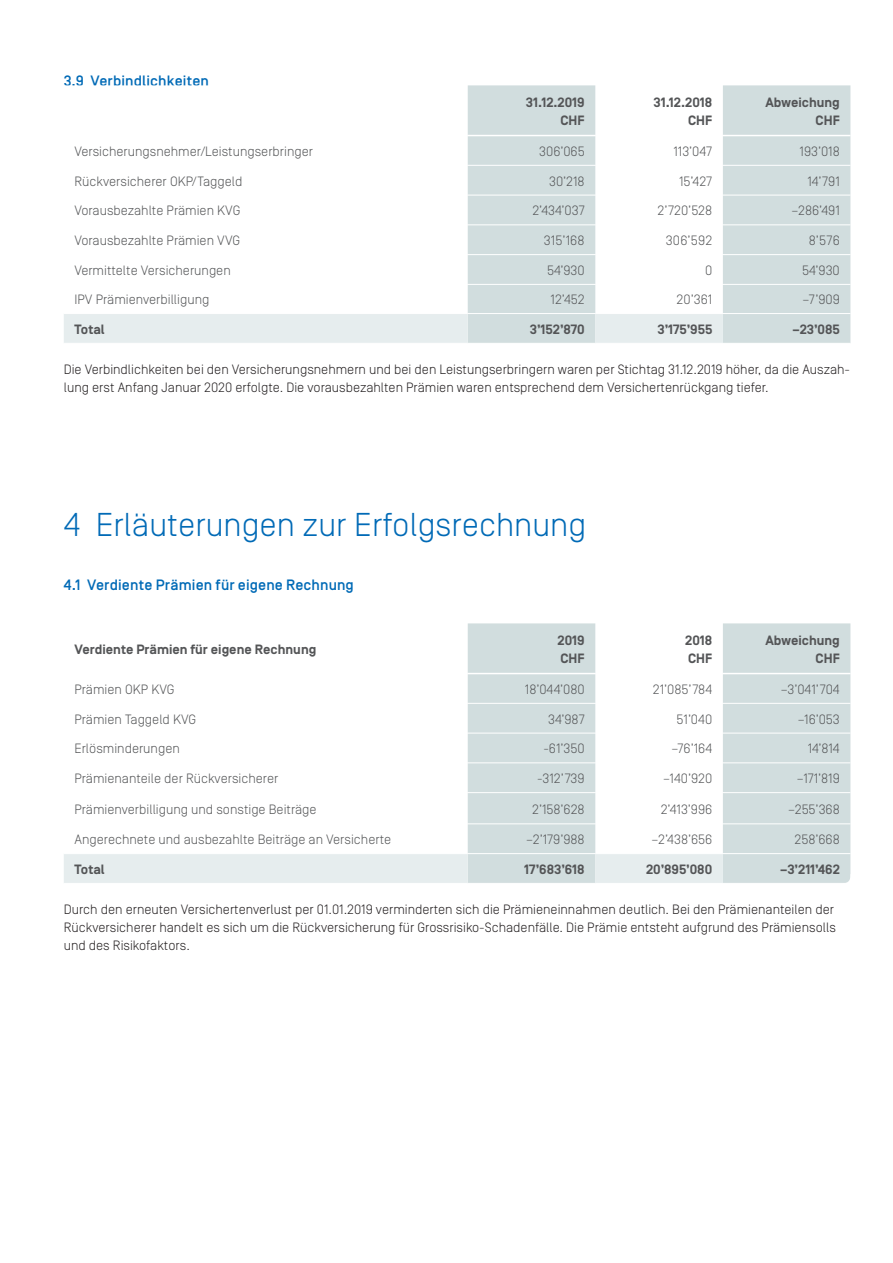
<style>
.page{position:relative;width:893px;height:1263px;background:#fff}
.page>*{position:absolute;margin:0;border:0;box-sizing:border-box;transform-origin:0 0}
.t1{font:300 33px "Simplon Norm";color:#016ab6}
.t2{font:500 15px "Simplon Norm";letter-spacing:.01em;color:#016ab6}
.t3{font:300 13.5px "Simplon Norm";color:#545557}
.t4{font:300 13.5px/18px "Simplon Norm";color:#231f20}
.t5{font:700 13.5px/18px "Simplon Norm";color:#545557;text-align:right}
</style>
<div class="page">
<svg style="left:467px;top:623px;width:383px;height:50px"></svg>
<svg style="left:468px;top:674px;width:382px;height:209px;fill:#d1ddde"></svg>
<svg style="left:64px;top:854px;width:659px;height:29px;background:#e2eaeb"></svg>
<hr style="left:468px;top:703px;width:127px;height:1px;background:#fff">
<hr style="left:595px;top:703px;width:128px;height:1px;background:#fff">
<hr style="left:723px;top:703px;width:127px;height:1px;background:#fff">
<hr style="left:468px;top:733px;width:127px;height:1px;background:#fff">
<hr style="left:595px;top:733px;width:128px;height:1px;background:#fff">
<hr style="left:723px;top:733px;width:127px;height:1px;background:#fff">
<hr style="left:468px;top:792px;width:127px;height:1px;background:#fff">
<hr style="left:595px;top:792px;width:128px;height:1px;background:#fff">
<hr style="left:723px;top:792px;width:127px;height:1px;background:#fff">
<hr style="left:468px;top:823px;width:127px;height:1px;background:#fff">
<hr style="left:595px;top:823px;width:128px;height:1px;background:#fff">
<hr style="left:723px;top:823px;width:127px;height:1px;background:#fff">
<hr style="left:468px;top:853px;width:127px;height:1px;background:#fff">
<hr style="left:595px;top:853px;width:128px;height:1px;background:#fff">
<hr style="left:723px;top:853px;width:127px;height:1px;background:#fff">
<hr style="left:468px;top:763px;width:127px;height:1px;background:#fff">
<hr style="left:595px;top:763px;width:128px;height:1px;background:#fff">
<hr style="left:723px;top:763px;width:127px;height:1px;background:#fff">
<svg style="left:467px;top:85px;width:383px;height:50px"></svg>
<svg style="left:468px;top:136px;width:382px;height:207px;fill:#d1ddde"></svg>
<svg style="left:64px;top:314px;width:659px;height:29px;background:#e2eaeb"></svg>
<hr style="left:468px;top:165px;width:127px;height:1px;background:#fff">
<hr style="left:595px;top:165px;width:128px;height:1px;background:#fff">
<hr style="left:723px;top:165px;width:127px;height:1px;background:#fff">
<hr style="left:468px;top:195px;width:127px;height:1px;background:#fff">
<hr style="left:595px;top:195px;width:128px;height:1px;background:#fff">
<hr style="left:723px;top:195px;width:127px;height:1px;background:#fff">
<hr style="left:468px;top:284px;width:127px;height:1px;background:#fff">
<hr style="left:595px;top:284px;width:128px;height:1px;background:#fff">
<hr style="left:723px;top:284px;width:127px;height:1px;background:#fff">
<hr style="left:468px;top:313px;width:127px;height:1px;background:#fff">
<hr style="left:595px;top:313px;width:128px;height:1px;background:#fff">
<hr style="left:723px;top:313px;width:127px;height:1px;background:#fff">
<hr style="left:468px;top:224px;width:127px;height:1px;background:#fff">
<hr style="left:595px;top:224px;width:128px;height:1px;background:#fff">
<hr style="left:723px;top:224px;width:127px;height:1px;background:#fff">
<hr style="left:468px;top:254px;width:127px;height:1px;background:#fff">
<hr style="left:595px;top:254px;width:128px;height:1px;background:#fff">
<hr style="left:723px;top:254px;width:127px;height:1px;background:#fff">
<svg style="left:843px;top:873px;width:8px;height:10px"></svg>
<p class="t2" style="left:64px;top:73px;width:147px">3.9 Verbindlichkeiten</p>
<p class="t5" style="left:526px;top:94px;width:60px">31.12.2019<br>CHF</p>
<p class="t5" style="left:653px;top:94px;width:60px">31.12.2018<br>CHF</p>
<p class="t5" style="left:765px;top:94px;width:76px">Abweichung<br>CHF</p>
<p class="t3" style="left:74px;top:144px;width:240px">Versicherungsnehmer/Leistungserbringer</p>
<p class="t3" style="left:539px;top:144px;width:47px">306’065</p>
<p class="t3" style="left:673px;top:144px;width:40px">113’047</p>
<p class="t3" style="left:800px;top:144px;width:42px">193’018</p>
<p class="t3" style="left:74px;top:174px;width:170px">Rückversicherer OKP/Taggeld</p>
<p class="t3" style="left:549px;top:174px;width:37px">30’218</p>
<p class="t3" style="left:679px;top:174px;width:35px">15’427</p>
<p class="t3" style="left:807px;top:174px;width:34px">14’791</p>
<p class="t3" style="left:74px;top:204px;width:167px">Vorausbezahlte Prämien KVG</p>
<p class="t3" style="left:532px;top:204px;width:54px">2’434’037</p>
<p class="t3" style="left:657px;top:204px;width:56px">2’720’528</p>
<p class="t3" style="left:791px;top:204px;width:50px">–286’491</p>
<p class="t3" style="left:74px;top:233px;width:167px">Vorausbezahlte Prämien VVG</p>
<p class="t3" style="left:544px;top:233px;width:42px">315’168</p>
<p class="t3" style="left:666px;top:233px;width:48px">306’592</p>
<p class="t3" style="left:809px;top:233px;width:33px">8’576</p>
<p class="t3" style="left:74px;top:263px;width:158px">Vermittelte Versicherungen</p>
<p class="t3" style="left:547px;top:263px;width:39px">54’930</p>
<p class="t3" style="left:705px;top:263px;width:9px">0</p>
<p class="t3" style="left:802px;top:263px;width:39px">54’930</p>
<p class="t3" style="left:74px;top:293px;width:136px">IPV Prämienverbilligung</p>
<p class="t3" style="left:551px;top:293px;width:36px">12’452</p>
<p class="t3" style="left:677px;top:293px;width:37px">20’361</p>
<p class="t3" style="left:803px;top:293px;width:39px">–7’909</p>
<p class="t5" style="left:74px;top:321px;width:32px">Total</p>
<p class="t5" style="left:530px;top:321px;width:56px">3’152’870</p>
<p class="t5" style="left:657px;top:321px;width:56px">3’175’955</p>
<p class="t5" style="left:793px;top:321px;width:49px">–23’085</p>
<p class="t4" style="left:64px;top:360px;width:788px">Die Verbindlichkeiten bei den Versicherungsnehmern und bei den Leistungserbringern waren per Stichtag 31.12.2019 höher, da die Auszah&shy;lung erst Anfang Januar 2020 erfolgte. Die vorausbezahlten Prämien waren entsprechend dem Versichertenrückgang tiefer.</p>
<h1 class="t1" style="left:64px;top:507px;width:524px">4 Erläuterungen zur Erfolgsrechnung</h1>
<p class="t2" style="left:64px;top:577px;width:292px">4.1 Verdiente Prämien für eigene Rechnung</p>
<p class="t5" style="left:74px;top:641px;width:243px">Verdiente Prämien für eigene Rechnung</p>
<p class="t5" style="left:558px;top:632px;width:29px;text-align:left">2019<br>CHF</p>
<p class="t5" style="left:685px;top:632px;width:29px;text-align:left">2018<br>CHF</p>
<p class="t5" style="left:765px;top:632px;width:76px">Abweichung<br>CHF</p>
<p class="t3" style="left:74px;top:682px;width:102px">Prämien OKP KVG</p>
<p class="t3" style="left:525px;top:682px;width:61px">18’044’080</p>
<p class="t3" style="left:653px;top:682px;width:61px">21’085’784</p>
<p class="t3" style="left:781px;top:682px;width:61px">–3’041’704</p>
<p class="t3" style="left:74px;top:712px;width:123px">Prämien Taggeld KVG</p>
<p class="t3" style="left:548px;top:712px;width:38px">34’987</p>
<p class="t3" style="left:677px;top:712px;width:37px">51’040</p>
<p class="t3" style="left:798px;top:712px;width:44px">–16’053</p>
<p class="t3" style="left:74px;top:742px;width:107px">Erlösminderungen</p>
<p class="t3" style="left:543px;top:742px;width:43px">-61’350</p>
<p class="t3" style="left:671px;top:742px;width:42px">–76’164</p>
<p class="t3" style="left:808px;top:742px;width:34px">14’814</p>
<p class="t3" style="left:74px;top:771px;width:206px">Prämienanteile der Rückversicherer</p>
<p class="t3" style="left:537px;top:771px;width:49px">-312’739</p>
<p class="t3" style="left:663px;top:771px;width:51px">–140’920</p>
<p class="t3" style="left:797px;top:771px;width:44px">–171’819</p>
<p class="t3" style="left:74px;top:802px;width:244px">Prämienverbilligung und sonstige Beiträge</p>
<p class="t3" style="left:532px;top:802px;width:54px">2’158’628</p>
<p class="t3" style="left:661px;top:802px;width:53px">2’413’996</p>
<p class="t3" style="left:788px;top:802px;width:53px">–255’368</p>
<p class="t3" style="left:74px;top:832px;width:318px">Angerechnete und ausbezahlte Beiträge an Versicherte</p>
<p class="t3" style="left:526px;top:832px;width:60px">–2’179’988</p>
<p class="t3" style="left:651px;top:832px;width:62px">–2’438’656</p>
<p class="t3" style="left:795px;top:832px;width:47px">258’668</p>
<p class="t5" style="left:74px;top:861px;width:32px">Total</p>
<p class="t5" style="left:524px;top:861px;width:62px">17’683’618</p>
<p class="t5" style="left:646px;top:861px;width:68px">20’895’080</p>
<p class="t5" style="left:780px;top:861px;width:61px">–3’211’462</p>
<p class="t4" style="left:64px;top:900px;width:774px">Durch den erneuten Versichertenverlust per 01.01.2019 verminderten sich die Prämieneinnahmen deutlich. Bei den Prämienanteilen der<br>Rückversicherer handelt es sich um die Rückversicherung für Grossrisiko-Schadenfälle. Die Prämie entsteht aufgrund des Prämiensolls und des Risikofaktors.</p>
</div>
